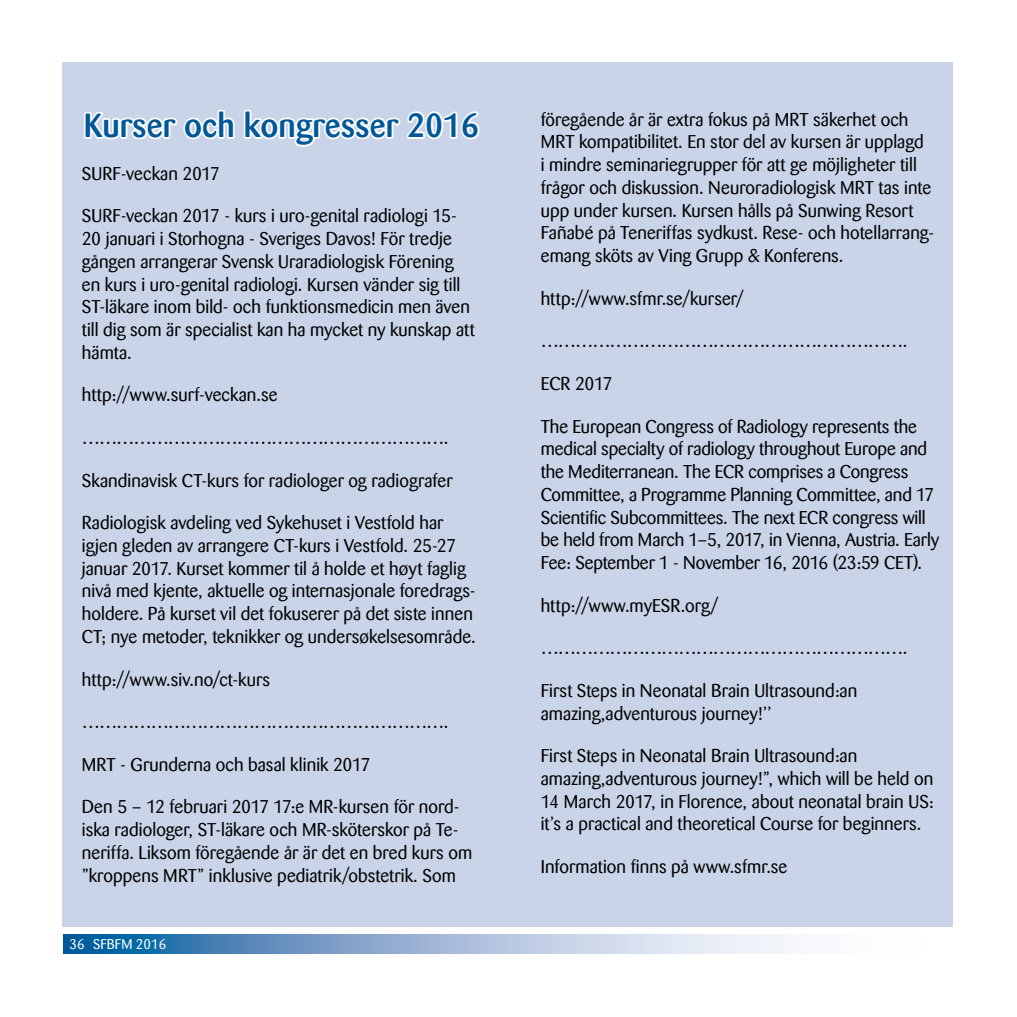
<style>
.page{position:relative;width:1017px;height:1017px;background:#fff}
.page>*{position:absolute;margin:0;border:0;box-sizing:border-box;transform-origin:0 0}
.t1{font:500 33.25px "Barmeno";color:#005899}
.t2{font:18.38px/22.8px "Barmeno";letter-spacing:.005em;color:#000}
.t3{font:14px "Barmeno";color:#fff}
</style>
<div class="page">
<svg style="left:63px;top:934px;width:731px;height:20px;background:#8eb0d1"></svg>
<div style="left:62px;top:62px;width:891px;height:865px;background:#c9d4e8"></div>
<svg style="left:84px;top:110px;width:396px;height:37px"></svg>
<h1 class="t1" style="left:84px;top:106px;width:397px">Kurser och kongresser 2016</h1>
<p class="t2" style="left:82px;top:162px;width:139px">SURF-veckan 2017</p>
<p class="t2" style="left:82px;top:205px;width:394px">SURF-veckan 2017 - kurs i uro-genital radiologi 15- 20 januari i Storhogna - Sveriges Davos! För tredje gången arrangerar Svensk Uraradiologisk Förening en kurs i uro-genital radiologi. Kursen vänder sig till ST-läkare inom bild- och funktionsmedicin men även till dig som är specialist kan ha mycket ny kunskap att hämta.</p>
<p class="t2" style="left:82px;top:384px;width:197px">http://www.surf-veckan.se</p>
<p class="t2" style="left:82px;top:426px;width:368px">……………………………………………………….</p>
<p class="t2" style="left:82px;top:469px;width:372px">Skandinavisk CT-kurs for radiologer og radiografer</p>
<p class="t2" style="left:82px;top:512px;width:395px">Radiologisk avdeling ved Sykehuset i Vestfold har igjen gleden av arrangere CT-kurs i Vestfold. 25-27 januar 2017. Kurset kommer til å holde et høyt faglig nivå med kjente, aktuelle og internasjonale foredrags&shy;holdere. På kurset vil det fokuserer på det siste innen CT; nye metoder, teknikker og undersøkelsesområde.</p>
<p class="t2" style="left:82px;top:668px;width:190px">http://www.siv.no/ct-kurs</p>
<p class="t2" style="left:82px;top:710px;width:368px">……………………………………………………….</p>
<p class="t2" style="left:82px;top:753px;width:290px">MRT - Grunderna och basal klinik 2017</p>
<p class="t2" style="left:82px;top:796px;width:392px">Den 5 – 12 februari 2017 17:e MR-kursen för nord&shy;iska radiologer, ST-läkare och MR-sköterskor på Te&shy;neriffa. Liksom föregående år är det en bred kurs om ”kroppens MRT” inklusive pediatrik/obstetrik. Som</p>
<p class="t3" style="left:69px;top:936px;width:98px">36 SFBFM 2016</p>
<p class="t2" style="left:541px;top:108px;width:395px">föregående år är extra fokus på MRT säkerhet och MRT kompatibilitet. En stor del av kursen är upplagd<br>i mindre seminariegrupper för att ge möjligheter till frågor och diskussion. Neuroradiologisk MRT tas inte upp under kursen. Kursen hålls på Sunwing Resort Fañabé på Teneriffas sydkust. Rese- och hotellarrang&shy;emang sköts av Ving Grupp &amp; Konferens.</p>
<p class="t2" style="left:541px;top:287px;width:205px">http://www.sfmr.se/kurser/</p>
<p class="t2" style="left:541px;top:330px;width:368px">……………………………………………………….</p>
<p class="t2" style="left:541px;top:372px;width:73px">ECR 2017</p>
<p class="t2" style="left:541px;top:415px;width:400px">The European Congress of Radiology represents the medical specialty of radiology throughout Europe and the Mediterranean. The ECR comprises a Congress Committee, a Programme Planning Committee, and 17<br>Scientific Subcommittees. The next ECR congress will be held from March 1–5, 2017, in Vienna, Austria. Early Fee: September 1 - November 16, 2016 (23:59 CET).</p>
<p class="t2" style="left:541px;top:594px;width:179px">http://www.myESR.org/</p>
<p class="t2" style="left:541px;top:637px;width:368px">……………………………………………………….</p>
<p class="t2" style="left:541px;top:679px;width:318px">First Steps in Neonatal Brain Ultrasound:an amazing,adventurous journey!’’</p>
<p class="t2" style="left:541px;top:745px;width:395px">First Steps in Neonatal Brain Ultrasound:an amazing,adventurous journey!”, which will be held on 14 March 2017, in Florence, about neonatal brain US: it’s a practical and theoretical Course for beginners.</p>
<p class="t2" style="left:541px;top:855px;width:248px">Information finns på www.sfmr.se</p>
</div>
